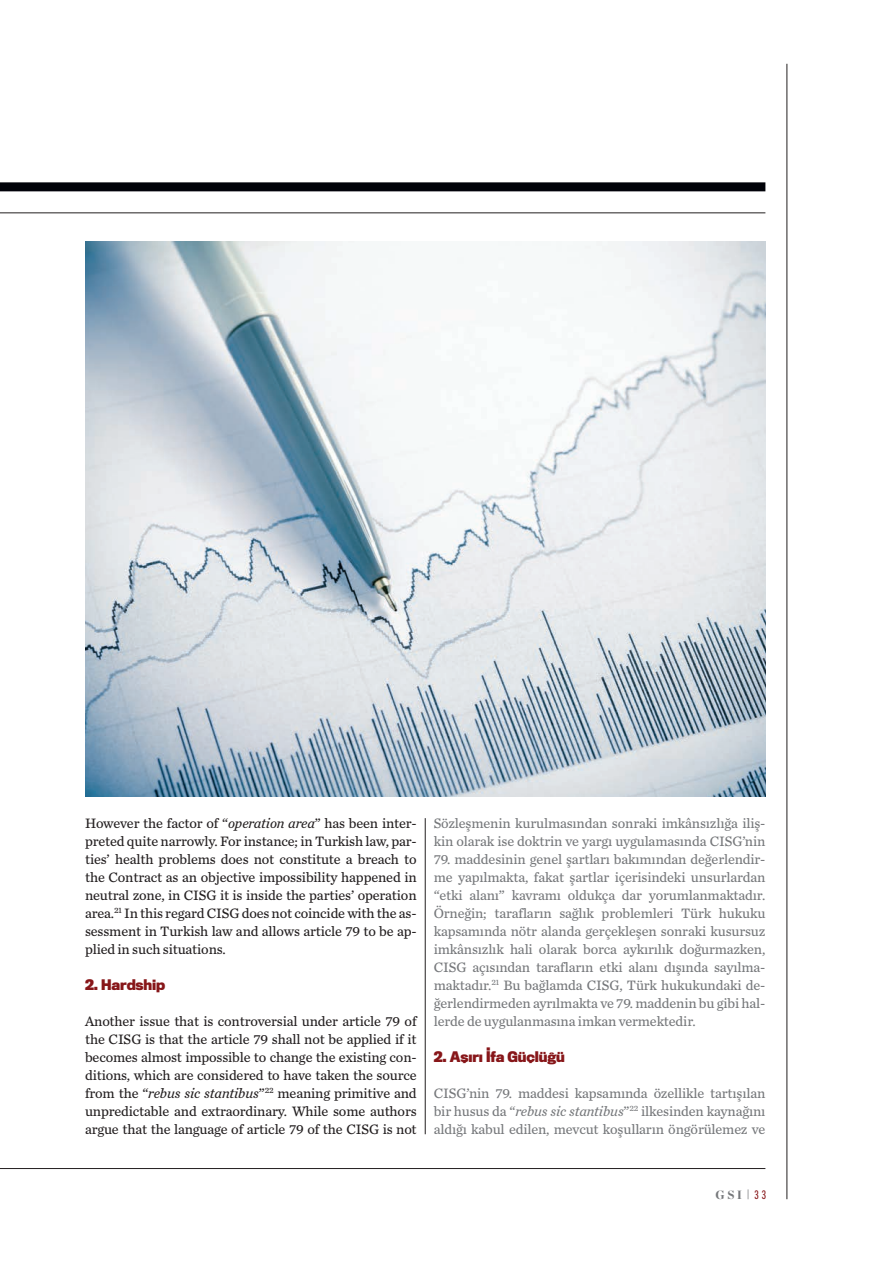
<style>
.page{position:relative;width:893px;height:1263px;background:#fff}
.page>*{position:absolute;margin:0;border:0;box-sizing:border-box;transform-origin:0 0}
.t1{font:14.25px/18px "Chronicle Text G3";letter-spacing:-.01em;color:#76787b;text-align:justify}
.t2{font:14.25px/18px "Chronicle Text G3";letter-spacing:-.01em;color:#231f20;text-align:justify}
.t3{font:700 13.5px "Titling Gothic FB Narrow";letter-spacing:-.01em;color:#871619}
.t4{font:900 12px "Chronicle Display";color:#76787b}
.s1{font-style:italic}
.s2{font-family:"Flama Condensed Basic";font-weight:400}
.s3{font-family:"Flama Condensed Basic";font-weight:400;color:#871619}
</style>
<div class="page">
<div style="left:0;top:182px;width:765px;height:9px;background:#010209"></div>
<hr style="left:0;top:213px;width:765px;height:1px;background:#231f20">
<hr style="left:787px;top:64px;width:1px;height:1135px;background:#231f20">
<hr style="left:0;top:1168px;width:765px;height:1px;background:#231f20">
<hr style="left:425px;top:818px;width:1px;height:316px;background:#231f20">
<img style="left:85px;top:242px;width:680px;height:555px">
<p class="t2" style="left:85px;top:813px;width:333px">However the factor of “<span class="s1">operation area</span>” has been inter&shy;preted quite narrowly. For instance; in Turkish law, par&shy;ties’ health problems does not constitute a breach to the Contract as an objective impossibility happened in neutral zone, in CISG it is inside the parties’ operation area.<sup>21</sup> In this regard CISG does not coincide with the as&shy;sessment in Turkish law and allows article 79 to be ap&shy;plied in such situations.</p>
<p class="t3" style="left:85px;top:975px;width:82px">2. Hardship</p>
<p class="t2" style="left:85px;top:1011px;width:333px">Another issue that is controversial under article 79 of the CISG is that the article 79 shall not be applied if it becomes almost impossible to change the existing con&shy;ditions, which are considered to have taken the source from the “<span class="s1">rebus sic stantibus</span>”<sup>22</sup> meaning primitive and unpredictable and extraordinary. While some authors argue that the language of article 79 of the CISG is not</p>
<p class="t1" style="left:434px;top:813px;width:333px">Sözleşmenin kurulmasından sonraki imkânsızlığa iliş&shy;kin olarak ise doktrin ve yargı uygulamasında CISG’nin</p>
<p class="t1" style="left:434px;top:849px;width:333px">79. maddesinin genel şartları bakımından değerlendir&shy;me yapılmakta, fakat şartlar içerisindeki unsurlardan “etki alanı” kavramı oldukça dar yorumlanmaktadır.<br>Örneğin; tarafların sağlık problemleri Türk hukuku kapsamında nötr alanda gerçekleşen sonraki kusursuz imkânsızlık hali olarak borca aykırılık doğurmazken, CISG açısından tarafların etki alanı dışında sayılma&shy;maktadır.<sup>21</sup> Bu bağlamda CISG, Türk hukukundaki de&shy;ğerlendirmeden ayrılmakta ve 79. maddenin bu gibi hal&shy;lerde de uygulanmasına imkan vermektedir.</p>
<p class="t3" style="left:434px;top:1047px;width:133px">2. Aşırı İfa Güçlüğü</p>
<p class="t1" style="left:434px;top:1083px;width:333px">CISG’nin 79. maddesi kapsamında özellikle tartışılan bir husus da “<span class="s1">rebus sic stantibus</span>”<sup>22</sup> ilkesinden kaynağını aldığı kabul edilen, mevcut koşulların öngörülemez ve</p>
<p class="t4" style="left:716px;top:1185px;width:52px">GSI <span class="s2">|</span> <span class="s3">33</span></p>
</div>
